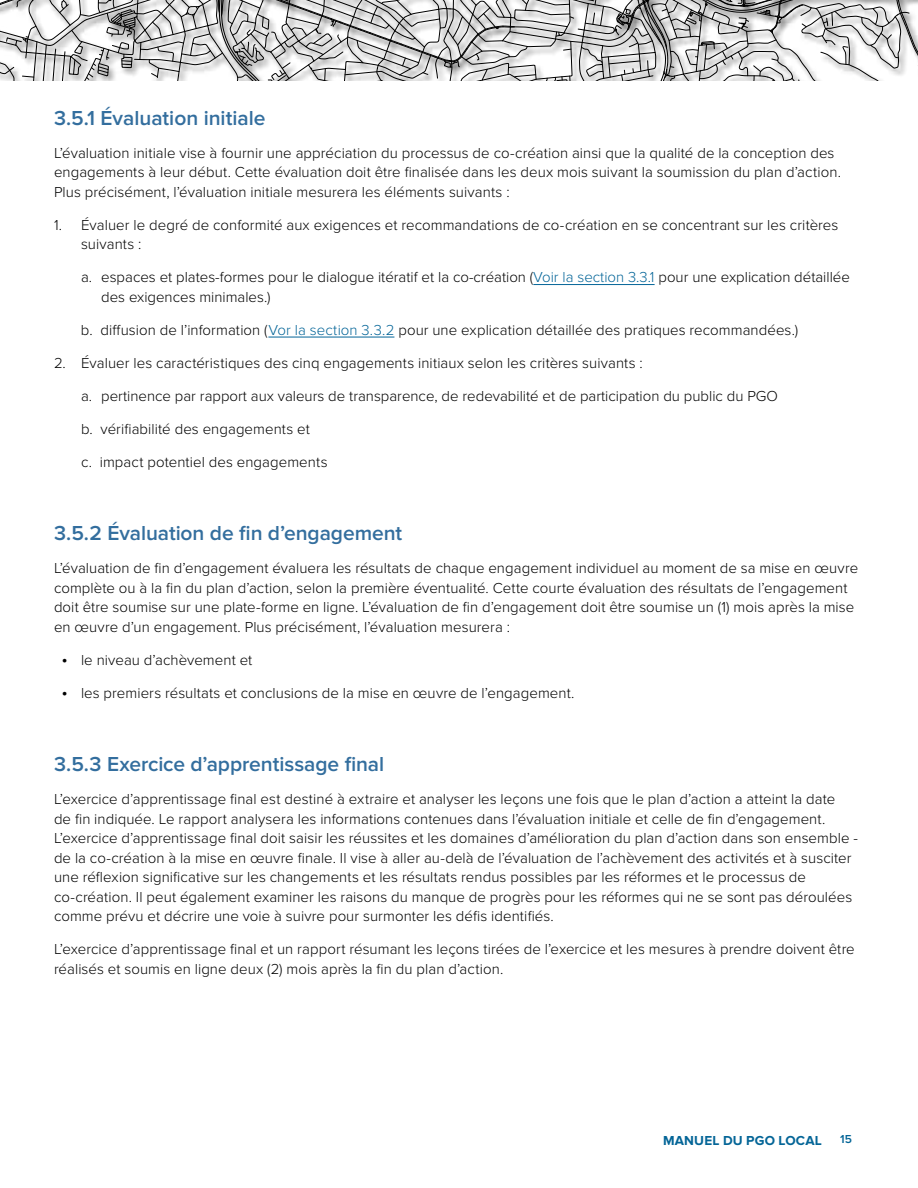
<style>
.page{position:relative;width:918px;height:1188px;background:#fff}
.page>*{position:absolute;margin:0;border:0;box-sizing:border-box;transform-origin:0 0}
.t1{font:600 21px "Proxima Nova";color:#336e9e}
.t2{font:300 15px/19.5px "Proxima Nova";letter-spacing:.005em;color:#000}
.t3{font:300 15px/19.5px "Proxima Nova";color:#000101}
.t4{font:700 13.5px "Proxima Nova";letter-spacing:.015em;color:#046597}
.t5{font:600 12px "Proxima Nova";color:#046597}
.s1{color:#046598}
.s2{color:#000101}
.s3{font-size:18px}
</style>
<div class="page">
<hr style="left:533px;top:284px;width:122px;height:1px;background:#046598">
<hr style="left:268px;top:337px;width:126px;height:1px;background:#046598">
<svg style="left:0;top:0;width:918px;height:81px"></svg>
<h1 class="t1" style="left:54px;top:106px;width:213px">3.5.1 Évaluation initiale</h1>
<p class="t2" style="left:54px;top:142px;width:788px">L’évaluation initiale vise à fournir une appréciation du processus de co-création ainsi que la qualité de la conception des engagements à leur début. Cette évaluation doit être finalisée dans les deux mois suivant la soumission du plan d’action.<br>Plus précisément, l’évaluation initiale mesurera les éléments suivants :</p>
<p class="t2" style="left:81px;top:214px;width:759px;text-indent:-27px">1. Évaluer le degré de conformité aux exigences et recommandations de co-création en se concentrant sur les critères suivants :</p>
<p class="t3" style="left:101px;top:267px;width:750px;text-indent:-20px">a. espaces et plates-formes pour le dialogue itératif et la co-création (<span class="s1">Voir la section 3.3.1</span> pour une explication détaillée des exigences minimales.)</p>
<p class="t2" style="left:81px;top:319px;width:719px"><span class="s2">b.</span> diffusion de l’information (<span class="s1">Vor la section 3.3.2</span> pour une explication détaillée des pratiques recommandées.)</p>
<p class="t2" style="left:54px;top:352px;width:590px">2. Évaluer les caractéristiques des cinq engagements initiaux selon les critères suivants :</p>
<p class="t3" style="left:81px;top:385px;width:699px">a. pertinence par rapport aux valeurs de transparence, de redevabilité et de participation du public du PGO</p>
<p class="t2" style="left:81px;top:418px;width:230px"><span class="s2">b.</span> vérifiabilité des engagements et</p>
<p class="t2" style="left:81px;top:451px;width:248px">c. impact potentiel des engagements</p>
<h1 class="t1" style="left:54px;top:521px;width:350px">3.5.2 Évaluation de fin d’engagement</h1>
<p class="t2" style="left:54px;top:558px;width:806px">L’évaluation de fin d’engagement évaluera les résultats de chaque engagement individuel au moment de sa mise en œuvre complète ou à la fin du plan d’action, selon la première éventualité. Cette courte évaluation des résultats de l’engagement doit être soumise sur une plate-forme en ligne. L’évaluation de fin d’engagement doit être soumise un (1) mois après la mise en œuvre d’un engagement. Plus précisément, l’évaluation mesurera :</p>
<p class="t2" style="left:61px;top:649px;width:192px"><span class="s3">•</span> le niveau d’achèvement et</p>
<p class="t2" style="left:61px;top:682px;width:515px"><span class="s3">•</span> les premiers résultats et conclusions de la mise en œuvre de l’engagement.</p>
<h1 class="t1" style="left:54px;top:752px;width:332px">3.5.3 Exercice d’apprentissage final</h1>
<p class="t2" style="left:54px;top:789px;width:806px">L’exercice d’apprentissage final est destiné à extraire et analyser les leçons une fois que le plan d’action a atteint la date<br>de fin indiquée. Le rapport analysera les informations contenues dans l’évaluation initiale et celle de fin d’engagement.<br>L’exercice d’apprentissage final doit saisir les réussites et les domaines d’amélioration du plan d’action dans son ensemble - de la co-création à la mise en œuvre finale. Il vise à aller au-delà de l’évaluation de l’achèvement des activités et à susciter une réflexion significative sur les changements et les résultats rendus possibles par les réformes et le processus de co-création. Il peut également examiner les raisons du manque de progrès pour les réformes qui ne se sont pas déroulées comme prévu et décrire une voie à suivre pour surmonter les défis identifiés.</p>
<p class="t2" style="left:54px;top:939px;width:802px">L’exercice d’apprentissage final et un rapport résumant les leçons tirées de l’exercice et les mesures à prendre doivent être réalisés et soumis en ligne deux (2) mois après la fin du plan d’action.</p>
<p class="t4" style="left:663px;top:1132px;width:160px">MANUEL DU PGO LOCAL</p>
<p class="t5" style="left:840px;top:1133px;width:13px">15</p>
</div>
